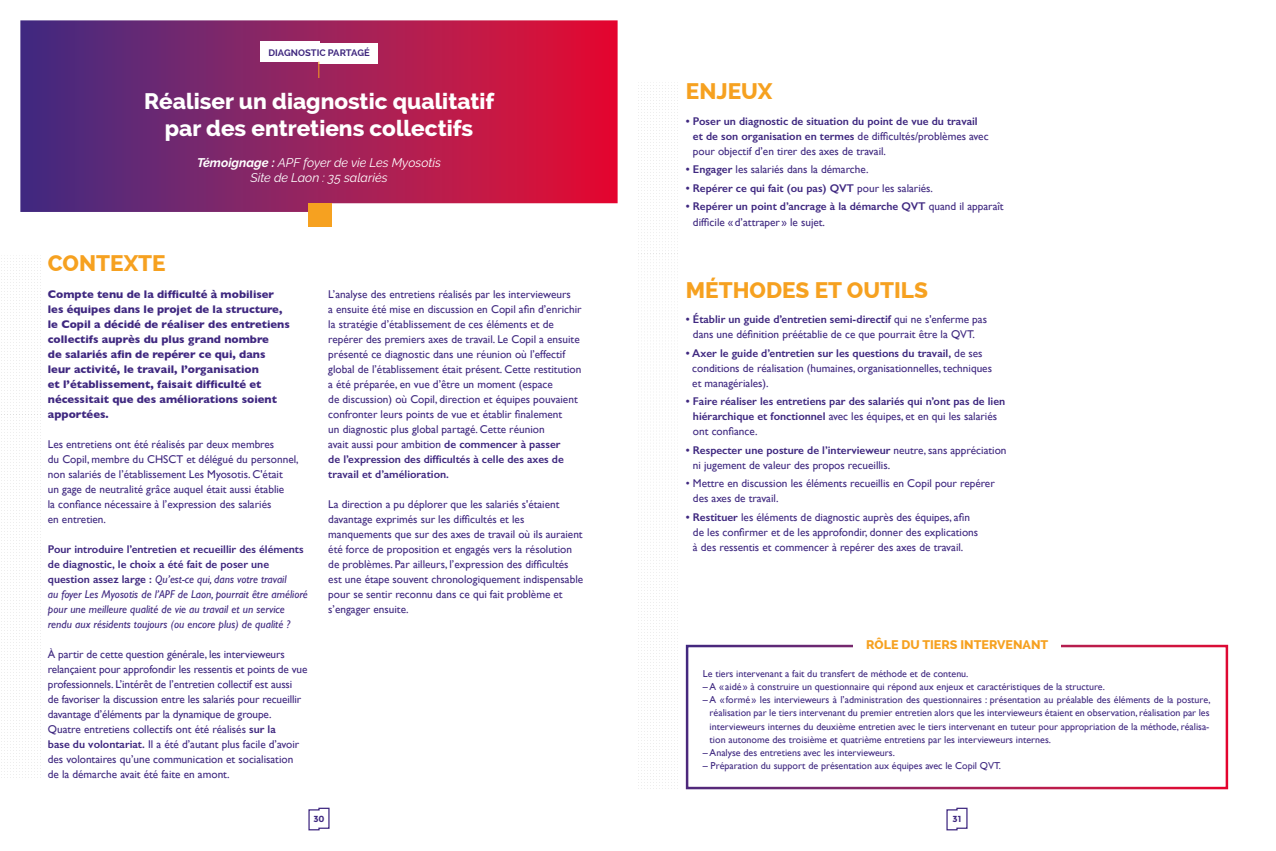
<style>
.page{position:relative;width:1276px;height:851px;background:#fff}
.page>*{position:absolute;margin:0;border:0;box-sizing:border-box;transform-origin:0 0}
.t1{font:800 22.5px/27px "Raleway";color:#fff;text-align:center}
.t2{font:800 22.5px "Raleway";color:#f6a120}
.t3{font:italic 12.5px/15px "Raleway";color:#fff;text-align:center}
.t4{font:800 12.5px "Raleway";color:#f6a120}
.t5{font:11.25px/15px "Gill Sans";color:#3f2880}
.t6{font:600 11.25px/15px "Gill Sans";color:#3f2880}
.t7{font:700 11.25px/15px "Gill Sans";color:#3f2880}
.t8{font:italic 11.25px/15px "Gill Sans";color:#3f2880}
.t9{font:10px/13.1px "Gill Sans";color:#3f2880;text-align:justify}
.t10{font:700 9.38px "Raleway";color:#3f277e}
.t11{font:700 8.75px "Montserrat";color:#3f2880}
.s1{font-weight:700}
.s2{font-weight:600;font-style:normal}
.s3{font-weight:600}
.s4{font-weight:400}
</style>
<div class="page">
<svg style="left:308px;top:807px;width:22px;height:23px"></svg>
<svg style="left:946px;top:807px;width:22px;height:23px"></svg>
<img style="left:1px;top:270px;width:40px;height:508px">
<img style="left:1px;top:414px;width:40px;height:15px">
<img style="left:1px;top:255px;width:40px;height:13px">
<svg style="left:20px;top:20px;width:597px;height:192px;background:#982560"></svg>
<div style="left:260px;top:42px;width:59px;height:20px;background:#fff"></div>
<div style="left:319px;top:44px;width:59px;height:20px;background:#fff"></div>
<svg style="left:318px;top:62px;width:1px;height:16px"></svg>
<div style="left:309px;top:203px;width:23px;height:23px;background:#f6a120"></div>
<img style="left:638px;top:100px;width:65px;height:606px">
<img style="left:638px;top:254px;width:40px;height:15px">
<img style="left:638px;top:85px;width:40px;height:13px">
<img style="left:638px;top:706px;width:65px;height:84px">
<img style="left:638px;top:707px;width:40px;height:15px">
<div style="left:686px;top:644px;width:542px;height:145px;border:2px solid #fff"></div>
<div style="left:853px;top:634px;width:207px;height:18px;background:#fff"></div>
<p class="t10" style="left:268px;top:47px;width:103px">DIAGNOSTIC PARTAGÉ</p>
<h1 class="t1" style="left:144px;top:88px;width:352px">Réaliser un diagnostic qualitatif par des entretiens collectifs</h1>
<p class="t3" style="left:197px;top:155px;width:245px"><span class="s1">Témoignage :</span> APF foyer de vie Les Myosotis<br>Site de Laon : 35 salariés</p>
<h1 class="t2" style="left:48px;top:250px;width:119px">CONTEXTE</h1>
<p class="t7" style="left:48px;top:286px;width:243px">Compte tenu de la difficulté à mobiliser les équipes dans le projet de la structure, le Copil a décidé de réaliser des entretiens collectifs auprès du plus grand nombre<br>de salariés afin de repérer ce qui, dans leur activité, le travail, l’organisation<br>et l’établissement, faisait difficulté et nécessitait que des améliorations soient apportées.</p>
<p class="t5" style="left:48px;top:436px;width:252px">Les entretiens ont été réalisés par deux membres<br>du Copil, membre du CHSCT et délégué du personnel, non salariés de l’établissement Les Myosotis. C'était<br>un gage de neutralité grâce auquel était aussi établie<br>la confiance nécessaire à l’expression des salariés<br>en entretien.</p>
<p class="t8" style="left:48px;top:541px;width:261px"><span class="s2">Pour introduire l’entretien et recueillir des éléments de diagnostic, le choix a été fait de poser une question assez large :</span> Qu’est-ce qui, dans votre travail<br>au foyer Les Myosotis de l’APF de Laon, pourrait être amélioré pour une meilleure qualité de vie au travail et un service rendu aux résidents toujours (ou encore plus) de qualité ?</p>
<p class="t5" style="left:48px;top:646px;width:261px">À partir de cette question générale, les intervieweurs relançaient pour approfondir les ressentis et points de vue professionnels. L’intérêt de l’entretien collectif est aussi<br>de favoriser la discussion entre les salariés pour recueillir davantage d’éléments par la dynamique de groupe.<br>Quatre entretiens collectifs ont été réalisés <span class="s3">sur la<br>base du volontariat.</span> Il a été d’autant plus facile d’avoir des volontaires qu’une communication et socialisation<br>de la démarche avait été faite en amont.</p>
<p class="t5" style="left:328px;top:286px;width:255px">L’analyse des entretiens réalisés par les intervieweurs<br>a ensuite été mise en discussion en Copil afin d’enrichir la stratégie d’établissement de ces éléments et de repérer des premiers axes de travail. Le Copil a ensuite présenté ce diagnostic dans une réunion où l’effectif global de l’établissement était présent. Cette restitution a été préparée, en vue d’être un moment (espace<br>de discussion) où Copil, direction et équipes pouvaient confronter leurs points de vue et établir finalement<br>un diagnostic plus global partagé. Cette réunion<br>avait aussi pour ambition <span class="s3">de commencer à passer<br>de l’expression des difficultés à celle des axes de travail et d’amélioration.</span></p>
<p class="t5" style="left:328px;top:496px;width:256px">La direction a pu déplorer que les salariés s'étaient davantage exprimés sur les difficultés et les manquements que sur des axes de travail où ils auraient été force de proposition et engagés vers la résolution de problèmes. Par ailleurs, l’expression des difficultés est une étape souvent chronologiquement indispensable pour se sentir reconnu dans ce qui fait problème et s’engager ensuite.</p>
<h1 class="t2" style="left:686px;top:78px;width:88px">ENJEUX</h1>
<p class="t6" style="left:693px;top:113px;width:297px;text-indent:-7px">• Poser un diagnostic de situation du point de vue du travail et de son organisation en termes <span class="s4">de difficultés/problèmes avec pour objectif d’en tirer des axes de travail.</span></p>
<p class="t5" style="left:686px;top:162px;width:184px"><span class="s3">• Engager</span> les salariés dans la démarche.</p>
<p class="t6" style="left:686px;top:180px;width:249px">• Repérer ce qui fait (ou pas) QVT <span class="s4">pour les salariés.</span></p>
<p class="t5" style="left:693px;top:199px;width:312px;text-indent:-7px"><span class="s3">• Repérer un point d’ancrage à la démarche QVT</span> quand il apparaît difficile «d’attraper » le sujet.</p>
<h1 class="t2" style="left:686px;top:277px;width:244px">MÉTHODES ET OUTILS</h1>
<p class="t5" style="left:686px;top:312px;width:303px;text-align:center"><span class="s3">• Établir un guide d’entretien semi-directif</span> qui ne s'enferme pas dans une définition préétablie de ce que pourrait être la QVT.</p>
<p class="t5" style="left:692px;top:345px;width:301px;text-indent:-6px"><span class="s3">• Axer le guide d’entretien sur les questions du travail,</span> de ses conditions de réalisation (humaines, organisationnelles, techniques et managériales).</p>
<p class="t6" style="left:693px;top:394px;width:314px;text-indent:-7px">• Faire réaliser les entretiens par des salariés qui n’ont pas de lien hiérarchique et fonctionnel <span class="s4">avec les équipes, et en qui les salariés ont confiance.</span></p>
<p class="t5" style="left:693px;top:442px;width:315px;text-indent:-7px"><span class="s3">• Respecter une posture de l’intervieweur</span> neutre, sans appréciation ni jugement de valeur des propos recueillis.</p>
<p class="t5" style="left:693px;top:476px;width:303px;text-indent:-7px">• Mettre en discussion les éléments recueillis en Copil pour repérer des axes de travail.</p>
<p class="t5" style="left:693px;top:509px;width:287px;text-indent:-7px"><span class="s3">• Restituer</span> les éléments de diagnostic auprès des équipes, afin de les confirmer et de les approfondir, donner des explications à des ressentis et commencer à repérer des axes de travail.</p>
<p class="t4" style="left:866px;top:637px;width:184px">RÔLE DU TIERS INTERVENANT</p>
<p class="t9" style="left:703px;top:666px;width:267px">Le tiers intervenant a fait du transfert de méthode et de contenu.</p>
<p class="t9" style="left:703px;top:680px;width:404px">– A « aidé » à construire un questionnaire qui répond aux enjeux et caractéristiques de la structure.</p>
<p class="t9" style="left:709px;top:693px;width:502px;text-indent:-7px">– A « formé » les intervieweurs à l’administration des questionnaires : présentation au préalable des éléments de la posture, réalisation par le tiers intervenant du premier entretien alors que les intervieweurs étaient en observation, réalisation par les intervieweurs internes du deuxième entretien avec le tiers intervenant en tuteur pour appropriation de la méthode, réalisa&shy;tion autonome des troisième et quatrième entretiens par les intervieweurs internes.</p>
<p class="t9" style="left:703px;top:745px;width:193px">– Analyse des entretiens avec les intervieweurs.</p>
<p class="t9" style="left:703px;top:758px;width:300px">– Préparation du support de présentation aux équipes avec le Copil QVT.</p>
<p class="t11" style="left:313px;top:813px;width:13px">30</p>
<p class="t11" style="left:952px;top:813px;width:10px">31</p>
</div>
